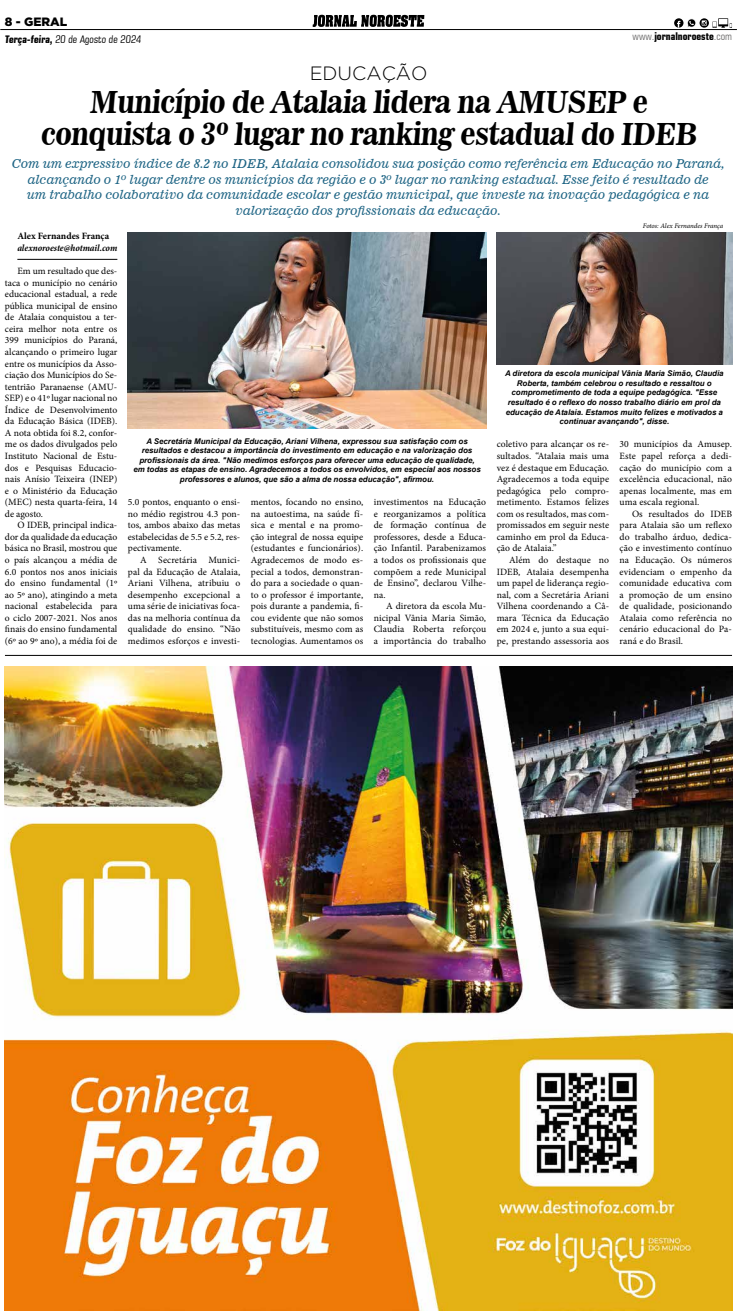
<style>
.page{position:relative;width:737px;height:1315px;background:#fff}
.page>*{position:absolute;margin:0;border:0;box-sizing:border-box;transform-origin:0 0}
.t1{font:30.62px/32.4px "News 701 BT Bold A";color:#000;text-align:center;scale:.89 1}
.t2{font:300 19.25px "Gotham";color:#000}
.t3{font:12.25px/15.8px "News 701 BT Italic A";letter-spacing:-.01em;color:#1f6585;text-align:center}
.t4{font:900 12.08px "Gotham";color:#000}
.t5{font:condensed 10.5px "Square 721 BT";color:#000}
.t6{font:700 condensed 10.5px "Square 721 BT";color:#000}
.t7{font:9.62px/11.5px "Minion Pro";letter-spacing:.005em;color:#000;text-align:justify}
.t8{font:italic 700 condensed 9.62px "Minion Pro";letter-spacing:-.005em;color:#000}
.t9{font:700 9.62px "Minion Pro";color:#000}
.t10{font:italic 700 7.88px/9.6px "Arial";color:#000;text-align:center}
.t11{font:italic 7px "Minion Pro";letter-spacing:-.01em;color:#000}
.s1{font-weight:700}
.s2{font-weight:400;color:#706f6f}
</style>
<div class="page">
<hr style="left:0;top:29px;width:737px;height:1px;background:#000">
<svg style="left:312px;top:15px;width:112px;height:12px"></svg>
<svg style="left:712px;top:18px;width:25px;height:12px"></svg>
<svg style="left:699px;top:18px;width:10px;height:10px"></svg>
<svg style="left:674px;top:18px;width:32px;height:10px"></svg>
<img style="left:128px;top:232px;width:358px;height:197px">
<img style="left:496px;top:232px;width:236px;height:132px">
<hr style="left:17px;top:259px;width:100px;height:1px;background:#000">
<hr style="left:5px;top:655px;width:727px;height:1px;background:#000">
<img style="left:5px;top:667px;width:727px;height:643px">
<p class="t4" style="left:5px;top:13px;width:64px">8 - GERAL</p>
<p class="t5" style="left:5px;top:33px;width:139px"><span class="s1">Terça-feira,</span> 20 de Agosto de 2024</p>
<p class="t6" style="left:632px;top:30px;width:101px"><span class="s2">www.</span>jornalnoroeste<span class="s2">.com</span></p>
<h2 class="t2" style="left:310px;top:63px;width:119px">EDUCAÇÃO</h2>
<h1 class="t1" style="left:40px;top:85px;width:743px">Município de Atalaia lidera na AMUSEP e conquista o 3º lugar no ranking estadual do IDEB</h1>
<p class="t3" style="left:12px;top:156px;width:714px">Com um expressivo índice de 8.2 no IDEB, Atalaia consolidou sua posição como referência em Educação no Paraná, alcançando o 1º lugar dentre os municípios da região e o 3º lugar no ranking estadual. Esse feito é resultado de<br>um trabalho colaborativo da comunidade escolar e gestão municipal, que investe na inovação pedagógica e na valorização dos profissionais da educação.</p>
<p class="t9" style="left:17px;top:230px;width:93px">Alex Fernandes França</p>
<p class="t8" style="left:17px;top:241px;width:101px">alexnoroeste@hotmail.com</p>
<p class="t7" style="left:5px;top:265px;width:114px;text-indent:12px">Em um resultado que des&shy;taca o município no cenário educacional estadual, a rede pública municipal de ensino de Atalaia conquistou a ter&shy;ceira melhor nota entre os 399 municípios do Paraná, alcançando o primeiro lugar entre os municípios da Asso&shy;ciação dos Municípios do Se&shy;tentrião Paranaense (AMU-SEP) e o 41º lugar nacional no Índice de Desenvolvimento da Educação Básica (IDEB).<br>A nota obtida foi 8.2, confor&shy;me os dados divulgados pelo Instituto Nacional de Estu&shy;dos e Pesquisas Educacio&shy;nais Anísio Teixeira (INEP) e o Ministério da Educação (MEC) nesta quarta-feira, 14 de agosto.</p>
<p class="t7" style="left:5px;top:519px;width:114px;text-indent:12px">O IDEB, principal indica&shy;dor da qualidade da educação básica no Brasil, mostrou que o país alcançou a média de 6.0 pontos nos anos iniciais do ensino fundamental (1º ao 5º ano), atingindo a meta nacional estabelecida para o ciclo 2007-2021. Nos anos finais do ensino fundamental (6º ao 9º ano), a média foi de</p>
<p class="t11" style="left:643px;top:221px;width:82px">Fotos: Alex Fernandes França</p>
<p class="t10" style="left:133px;top:436px;width:349px">A Secretária Municipal da Educação, Ariani Vilhena, expressou sua satisfação com os resultados e destacou a importância do investimento em educação e na valorização dos profissionais da área. "Não medimos esforços para oferecer uma educação de qualidade, em todas as etapas de ensino. Agradecemos a todos os envolvidos, em especial aos nossos professores e alunos, que são a alma de nossa educação", afirmou.</p>
<p class="t7" style="left:128px;top:496px;width:114px">5.0 pontos, enquanto o ensi&shy;no médio registrou 4.3 pon&shy;tos, ambos abaixo das metas estabelecidas de 5.5 e 5.2, res&shy;pectivamente.</p>
<p class="t7" style="left:128px;top:554px;width:114px;text-indent:12px">A Secretária Munici&shy;pal da Educação de Atalaia, Ariani Vilhena, atribuiu o desempenho excepcional a uma série de iniciativas foca&shy;das na melhoria contínua da qualidade do ensino. “Não medimos esforços e investi-</p>
<p class="t7" style="left:251px;top:496px;width:114px">mentos, focando no ensino, na autoestima, na saúde fí&shy;sica e mental e na promo&shy;ção integral de nossa equipe (estudantes e funcionários).<br>Agradecemos de modo es&shy;pecial a todos, demonstran&shy;do para a sociedade o quan&shy;to o professor é importante, pois durante a pandemia, fi&shy;cou evidente que não somos substituíveis, mesmo com as tecnologias. Aumentamos os</p>
<p class="t7" style="left:374px;top:496px;width:114px">investimentos na Educação e reorganizamos a política de formação contínua de professores, desde a Educa&shy;ção Infantil. Parabenizamos a todos os profissionais que compõem a rede Municipal de Ensino”, declarou Vilhe&shy;na.</p>
<p class="t7" style="left:374px;top:600px;width:114px;text-indent:12px">A diretora da escola Mu&shy;nicipal Vânia Maria Simão, Claudia Roberta reforçou a importância do trabalho</p>
<p class="t10" style="left:505px;top:369px;width:220px">A diretora da escola municipal Vânia Maria Simão, Claudia Roberta, também celebrou o resultado e ressaltou o comprometimento de toda a equipe pedagógica. "Esse resultado é o reflexo do nosso trabalho diário em prol da educação de Atalaia. Estamos muito felizes e motivados a continuar avançando", disse.</p>
<p class="t7" style="left:496px;top:438px;width:114px">coletivo para alcançar os re&shy;sultados. “Atalaia mais uma vez é destaque em Educação.<br>Agradecemos a toda equipe pedagógica pelo compro&shy;metimento. Estamos felizes com os resultados, mas com&shy;promissados em seguir neste caminho em prol da Educa&shy;ção de Atalaia.”</p>
<p class="t7" style="left:496px;top:554px;width:114px;text-indent:12px">Além do destaque no IDEB, Atalaia desempenha um papel de liderança regio&shy;nal, com a Secretária Ariani Vilhena coordenando a Câ&shy;mara Técnica da Educação em 2024 e, junto a sua equi&shy;pe, prestando assessoria aos</p>
<p class="t7" style="left:619px;top:438px;width:114px">30 municípios da Amusep.<br>Este papel reforça a dedi&shy;cação do município com a excelência educacional, não apenas localmente, mas em uma escala regional.</p>
<p class="t7" style="left:619px;top:508px;width:114px;text-indent:12px">Os resultados do IDEB para Atalaia são um reflexo do trabalho árduo, dedica&shy;ção e investimento contínuo na Educação. Os números evidenciam o empenho da comunidade educativa com a promoção de um ensino de qualidade, posicionando Atalaia como referência no cenário educacional do Pa&shy;raná e do Brasil.</p>
</div>
